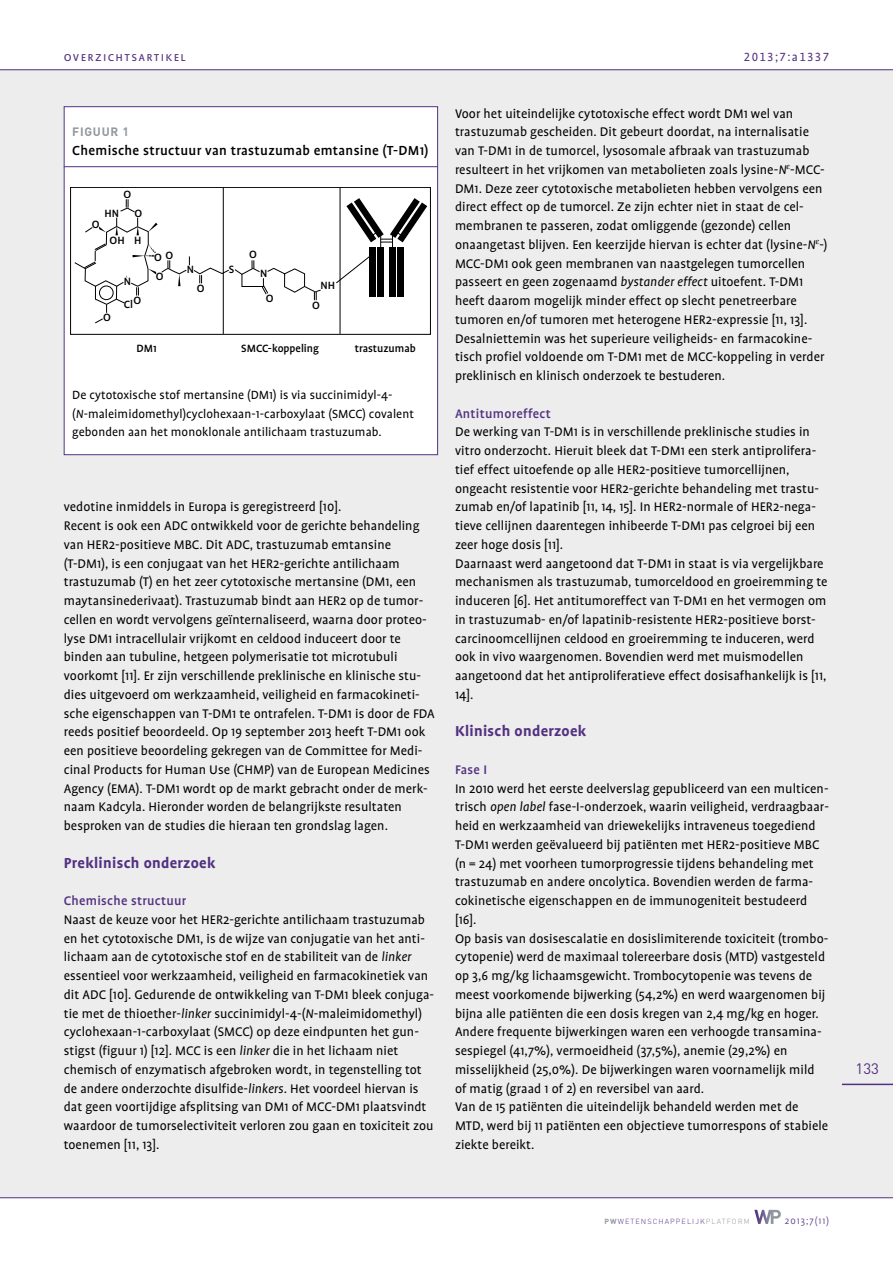
<style>
.page{position:relative;width:893px;height:1263px;background:#fff}
.page>*{position:absolute;margin:0;border:0;box-sizing:border-box;transform-origin:0 0}
.t1{font:700 16.5px "Profile OT";letter-spacing:.02em;color:#533182}
.t2{font:500 15px "Profile OT";letter-spacing:.02em;color:#000}
.t3{font:15px "DIN";color:#533182}
.t4{font:14.25px/18.8px "Profile OT";letter-spacing:.005em;color:#000}
.t5{font:500 14.25px "Profile OT";letter-spacing:.02em;color:#533182}
.t6{font:13.5px/18.8px "Profile OT";letter-spacing:.005em;color:#000}
.t7{font:13.5px "Profile OT";letter-spacing:.1em;color:#533182}
.t8{font:500 12px "Profile OT";color:#000}
.t9{font:700 12px "DIN";letter-spacing:.06em;color:#91989c}
.t10{font:300 10.5px "Profile OT";letter-spacing:.1em;color:#533182}
.t11{font:300 7.35px "DIN";letter-spacing:.145em;color:#533182}
.s1{font-style:italic}
.s2{font-weight:700;color:#91989c}
.s3{color:#91989c}
</style>
<div class="page">
<svg style="left:754px;top:1210px;width:27px;height:14px"></svg>
<div style="left:0;top:69px;width:893px;height:1129px;background:#ededed"></div>
<hr style="left:842px;top:1084px;width:51px;height:1px;background:#533182">
<hr style="left:0;top:69px;width:893px;height:1px;background:#533182">
<hr style="left:0;top:1197px;width:893px;height:1px;background:#533182">
<hr style="left:0;top:70px;width:1px;height:141px;background:#ced2d5">
<div style="left:64px;top:107px;width:374px;height:348px;background:#fff"></div>
<div style="left:64px;top:106px;width:374px;height:349px;border:1px solid #533182"></div>
<hr style="left:64px;top:166px;width:374px;height:1px;background:#533182">
<svg style="left:70px;top:187px;width:361px;height:148px"></svg>
<hr style="left:223px;top:187px;width:1px;height:147px;background:#000">
<hr style="left:340px;top:187px;width:1px;height:147px;background:#000">
<p class="t7" style="left:64px;top:50px;width:123px">overzichtsartikel</p>
<p class="t7" style="left:744px;top:50px;width:87px">2013;7:a1337</p>
<p class="t9" style="left:72px;top:124px;width:58px">FIGUUR 1</p>
<p class="t2" style="left:72px;top:142px;width:358px">Chemische structuur van trastuzumab emtansine (T-DM1)</p>
<p class="t8" style="left:123px;top:188px;width:9px">O</p>
<p class="t8" style="left:135px;top:206px;width:9px">O</p>
<p class="t8" style="left:110px;top:233px;width:33px">OH H</p>
<p class="t8" style="left:124px;top:275px;width:9px">N</p>
<p class="t8" style="left:105px;top:206px;width:16px">HN</p>
<p class="t8" style="left:92px;top:218px;width:9px">O</p>
<p class="t8" style="left:103px;top:310px;width:9px">O</p>
<p class="t8" style="left:134px;top:293px;width:9px">O</p>
<p class="t8" style="left:124px;top:298px;width:11px">Cl</p>
<p class="t8" style="left:154px;top:249px;width:21px">O O</p>
<p class="t8" style="left:156px;top:270px;width:9px">O</p>
<p class="t8" style="left:187px;top:263px;width:9px">N</p>
<p class="t8" style="left:197px;top:282px;width:9px">O</p>
<p class="t8" style="left:229px;top:263px;width:7px">S</p>
<p class="t8" style="left:249px;top:248px;width:9px">O</p>
<p class="t8" style="left:260px;top:267px;width:9px">N</p>
<p class="t8" style="left:266px;top:291px;width:9px">O</p>
<p class="t8" style="left:321px;top:279px;width:16px">NH</p>
<p class="t8" style="left:312px;top:299px;width:9px">O</p>
<p class="t8" style="left:137px;top:341px;width:22px">DM1</p>
<p class="t8" style="left:241px;top:341px;width:79px">SMCC-koppeling</p>
<p class="t8" style="left:355px;top:341px;width:63px">trastuzumab</p>
<p class="t6" style="left:72px;top:386px;width:343px">De cytotoxische stof mertansine (DM1) is via succinimidyl-4- (<span class="s1">N</span>-maleimidomethyl)cyclohexaan-1-carboxylaat (SMCC) covalent gebonden aan het monoklonale antilichaam trastuzumab.</p>
<p class="t4" style="left:64px;top:498px;width:373px">vedotine inmiddels in Europa is geregistreerd [10].<br>Recent is ook een ADC ontwikkeld voor de gerichte behandeling van HER2-positieve MBC. Dit ADC, trastuzumab emtansine (T-DM1), is een conjugaat van het HER2-gerichte antilichaam trastuzumab (T) en het zeer cytotoxische mertansine (DM1, een maytansinederivaat). Trastuzumab bindt aan HER2 op de tumor&shy;cellen en wordt vervolgens geïnternaliseerd, waarna door proteo&shy;lyse DM1 intracellulair vrijkomt en celdood induceert door te binden aan tubuline, hetgeen polymerisatie tot microtubuli voorkomt [11]. Er zijn verschillende preklinische en klinische stu&shy;dies uitgevoerd om werkzaamheid, veiligheid en farmacokineti&shy;sche eigenschappen van T-DM1 te ontrafelen. T-DM1 is door de FDA reeds positief beoordeeld. Op 19 september 2013 heeft T-DM1 ook een positieve beoordeling gekregen van de Committee for Medi&shy;cinal Products for Human Use (CHMP) van de European Medicines Agency (EMA). T-DM1 wordt op de markt gebracht onder de merk&shy;naam Kadcyla. Hieronder worden de belangrijkste resultaten besproken van de studies die hieraan ten grondslag lagen.</p>
<p class="t1" style="left:64px;top:853px;width:153px">Preklinisch onderzoek</p>
<p class="t5" style="left:64px;top:893px;width:124px">Chemische structuur</p>
<p class="t4" style="left:64px;top:910px;width:372px">Naast de keuze voor het HER2-gerichte antilichaam trastuzumab en het cytotoxische DM1, is de wijze van conjugatie van het anti&shy;lichaam aan de cytotoxische stof en de stabiliteit van de <span class="s1">linker </span>essentieel voor werkzaamheid, veiligheid en farmacokinetiek van dit ADC [10]. Gedurende de ontwikkeling van T-DM1 bleek conjuga&shy;tie met de thioether-<span class="s1">linker</span> succinimidyl-4-(<span class="s1">N</span>-maleimidomethyl) cyclohexaan-1-carboxylaat (SMCC) op deze eindpunten het gun&shy;stigst (figuur 1) [12]. MCC is een <span class="s1">linker</span> die in het lichaam niet chemisch of enzymatisch afgebroken wordt, in tegenstelling tot de andere onderzochte disulfide-<span class="s1">linkers</span>. Het voordeel hiervan is dat geen voortijdige afsplitsing van DM1 of MCC-DM1 plaatsvindt waardoor de tumorselectiviteit verloren zou gaan en toxiciteit zou toenemen [11, 13].</p>
<p class="t4" style="left:455px;top:104px;width:374px">Voor het uiteindelijke cytotoxische effect wordt DM1 wel van trastuzumab gescheiden. Dit gebeurt doordat, na internalisatie van T-DM1 in de tumorcel, lysosomale afbraak van trastuzumab resulteert in het vrijkomen van metabolieten zoals lysine-<span class="s1">N</span> -MCC-DM1. Deze zeer cytotoxische metabolieten hebben vervolgens een direct effect op de tumorcel. Ze zijn echter niet in staat de cel&shy;membranen te passeren, zodat omliggende (gezonde) cellen onaangetast blijven. Een keerzijde hiervan is echter dat (lysine-<span class="s1">N</span> -)<br>MCC-DM1 ook geen membranen van naastgelegen tumorcellen passeert en geen zogenaamd <span class="s1">bystander effect</span> uitoefent. T-DM1 heeft daarom mogelijk minder effect op slecht penetreerbare tumoren en/of tumoren met heterogene HER2-expressie [11, 13].<br>Desalniettemin was het superieure veiligheids- en farmacokine&shy;tisch profiel voldoende om T-DM1 met de MCC-koppeling in verder preklinisch en klinisch onderzoek te bestuderen.</p>
<p class="t5" style="left:455px;top:405px;width:97px">Antitumoreffect</p>
<p class="t4" style="left:455px;top:423px;width:374px">De werking van T-DM1 is in verschillende preklinische studies in vitro onderzocht. Hieruit bleek dat T-DM1 een sterk antiprolifera&shy;tief effect uitoefende op alle HER2-positieve tumorcellijnen, ongeacht resistentie voor HER2-gerichte behandeling met trastu&shy;zumab en/of lapatinib [11, 14, 15]. In HER2-normale of HER2-nega&shy;tieve cellijnen daarentegen inhibeerde T-DM1 pas celgroei bij een zeer hoge dosis [11].<br>Daarnaast werd aangetoond dat T-DM1 in staat is via vergelijkbare mechanismen als trastuzumab, tumorceldood en groeiremming te induceren [6]. Het antitumoreffect van T-DM1 en het vermogen om in trastuzumab- en/of lapatinib-resistente HER2-positieve borst&shy;carcinoomcellijnen celdood en groeiremming te induceren, werd ook in vivo waargenomen. Bovendien werd met muismodellen aangetoond dat het antiproliferatieve effect dosisafhankelijk is [11, 14].</p>
<p class="t1" style="left:455px;top:722px;width:133px">Klinisch onderzoek</p>
<p class="t5" style="left:455px;top:761px;width:34px">Fase I</p>
<p class="t4" style="left:455px;top:779px;width:375px">In 2010 werd het eerste deelverslag gepubliceerd van een multicen&shy;trisch <span class="s1">open label</span> fase-I-onderzoek, waarin veiligheid, verdraagbaar&shy;heid en werkzaamheid van driewekelijks intraveneus toegediend T-DM1 werden geëvalueerd bij patiënten met HER2-positieve MBC (n = 24) met voorheen tumorprogressie tijdens behandeling met trastuzumab en andere oncolytica. Bovendien werden de farma&shy;cokinetische eigenschappen en de immunogeniteit bestudeerd [16].<br>Op basis van dosisescalatie en dosislimiterende toxiciteit (trombo&shy;cytopenie) werd de maximaal tolereerbare dosis (MTD) vastgesteld op 3,6 mg/kg lichaamsgewicht. Trombocytopenie was tevens de meest voorkomende bijwerking (54,2%) en werd waargenomen bij bijna alle patiënten die een dosis kregen van 2,4 mg/kg en hoger.<br>Andere frequente bijwerkingen waren een verhoogde transamina&shy;sespiegel (41,7%), vermoeidheid (37,5%), anemie (29,2%) en misselijkheid (25,0%). De bijwerkingen waren voornamelijk mild of matig (graad 1 of 2) en reversibel van aard.<br>Van de 15 patiënten die uiteindelijk behandeld werden met de MTD, werd bij 11 patiënten een objectieve tumorrespons of stabiele ziekte bereikt.</p>
<p class="t11" style="left:604px;top:1217px;width:147px"><span class="s2">pw</span>WETENSCHAPPELIJK<span class="s3">PLATFORM</span></p>
<p class="t10" style="left:785px;top:1215px;width:46px">2013;7(11)</p>
<p class="t3" style="left:855px;top:1059px;width:25px">133</p>
</div>
